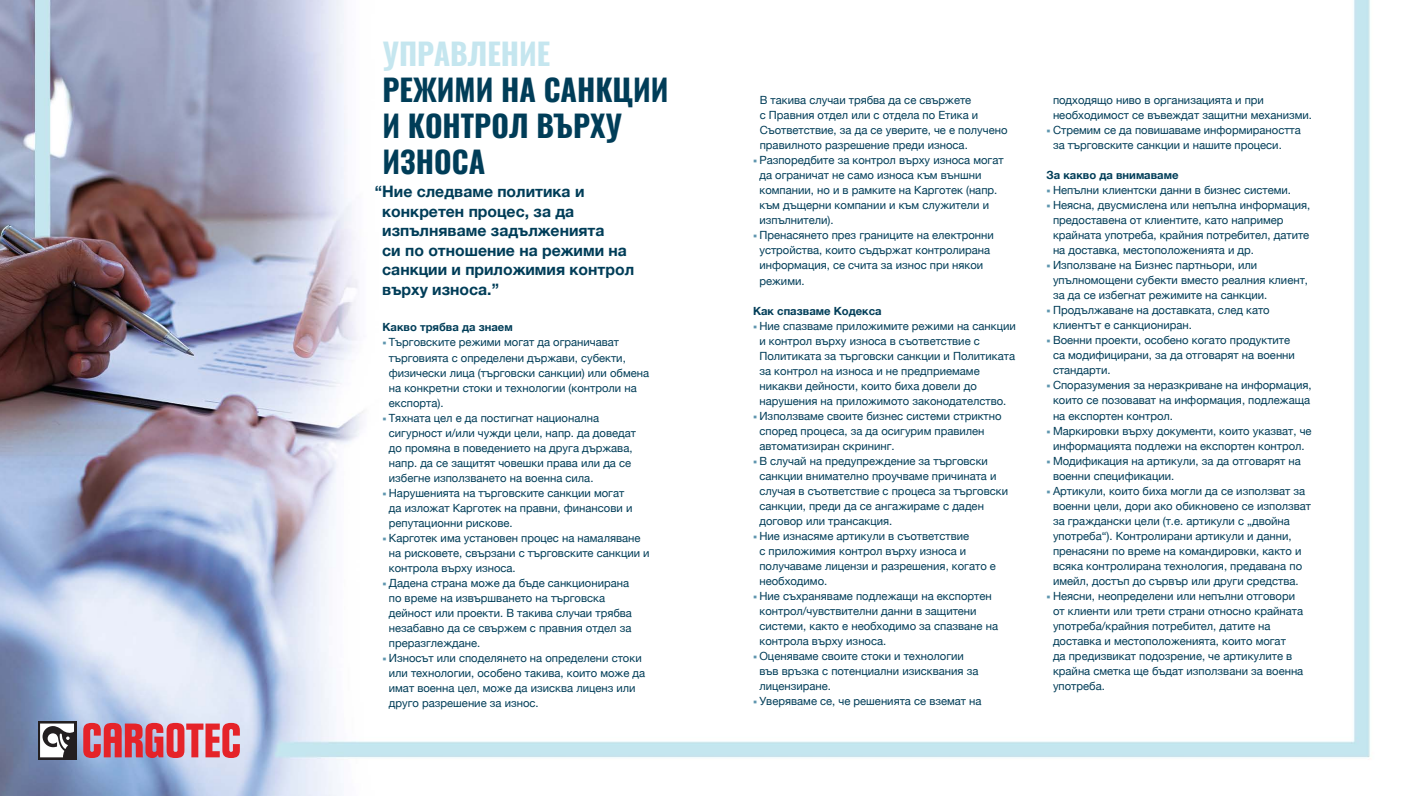
<style>
.page{position:relative;width:1404px;height:796px;background:#fff}
.page>*{position:absolute;margin:0;border:0;box-sizing:border-box;transform-origin:0 0}
.t1{font:30px/36px "Oswald";color:#003d58}
.t2{font:30px "Oswald";color:#c5e6ef}
.t3{font:700 15.75px/19.5px "Helvetica Neue";color:#003d58}
.t4{font:11.25px/15px "Helvetica Neue";color:#003d58}
.t5{font:700 11.25px "Helvetica Neue";color:#003d58}
.s1{font-family:"Halyard Display";font-weight:600;color:#5f96af}
</style>
<div class="page">
<img style="left:0;top:0;width:1370px;height:795px">
<div style="left:38px;top:720px;width:38px;height:39px;background:#231f20"></div>
<svg style="left:40px;top:723px;width:34px;height:34px"></svg>
<svg style="left:83px;top:722px;width:157px;height:35px"></svg>
<h1 class="t2" style="left:382px;top:27px;width:169px">УПРАВЛЕНИЕ</h1>
<h1 class="t1" style="left:382px;top:68px;width:287px">РЕЖИМИ НА САНКЦИИ<br>И КОНТРОЛ ВЪРХУ<br>ИЗНОСА</h1>
<h2 class="t3" style="left:382px;top:182px;width:253px;text-indent:-7px">“Ние следваме политика и конкретен процес, за да изпълняваме задълженията<br>си по отношение на режими на санкции и приложимия контрол върху износа.”</h2>
<p class="t5" style="left:382px;top:318px;width:132px">Какво трябва да знаем</p>
<p class="t4" style="left:389px;top:335px;width:262px;text-indent:-6px"><span class="s1">•</span> Търговските режими могат да ограничават търговията с определени държави, субекти, физически лица (търговски санкции) или обмена на конкретни стоки и технологии (контроли на експорта).</p>
<p class="t4" style="left:389px;top:410px;width:249px;text-indent:-6px"><span class="s1">•</span> Тяхната цел е да постигнат национална сигурност и/или чужди цели, напр. да доведат до промяна в поведението на друга държава, напр. да се защитят човешки права или да се избегне използването на военна сила.</p>
<p class="t4" style="left:389px;top:485px;width:245px;text-indent:-6px"><span class="s1">•</span> Нарушенията на търговските санкции могат да изложат Карготек на правни, финансови и репутационни рискове.</p>
<p class="t4" style="left:389px;top:530px;width:262px;text-indent:-6px"><span class="s1">•</span> Карготек има установен процес на намаляване на рисковете, свързани с търговските санкции и контрола върху износа.</p>
<p class="t4" style="left:389px;top:575px;width:244px;text-indent:-6px"><span class="s1">•</span> Дадена страна може да бъде санкционирана по време на извършването на търговска дейност или проекти. В такива случаи трябва незабавно да се свържем с правния отдел за преразглеждане.</p>
<p class="t4" style="left:389px;top:650px;width:258px;text-indent:-6px"><span class="s1">•</span> Износът или споделянето на определени стоки или технологии, особено такива, които може да имат военна цел, може да изисква лиценз или друго разрешение за износ.</p>
<p class="t4" style="left:759px;top:93px;width:249px">В такива случаи трябва да се свържете<br>с Правния отдел или с отдела по Етика и Съответствие, за да се уверите, че е получено правилното разрешение преди износа.</p>
<p class="t4" style="left:759px;top:153px;width:246px;text-indent:-6px"><span class="s1">•</span> Разпоредбите за контрол върху износа могат да ограничат не само износа към външни компании, но и в рамките на Карготек (напр. към дъщерни компании и към служители и изпълнители).</p>
<p class="t4" style="left:759px;top:228px;width:236px;text-indent:-6px"><span class="s1">•</span> Пренасянето през границите на електронни устройства, които съдържат контролирана информация, се счита за износ при някои режими.</p>
<p class="t5" style="left:753px;top:301px;width:130px">Как спазваме Кодекса</p>
<p class="t4" style="left:759px;top:318px;width:258px;text-indent:-6px"><span class="s1">•</span> Ние спазваме приложимите режими на санкции и контрол върху износа в съответствие с Политиката за търговски санкции и Политиката за контрол на износа и не предприемаме никакви дейности, които биха довели до нарушения на приложимото законодателство.</p>
<p class="t4" style="left:759px;top:408px;width:244px;text-indent:-6px"><span class="s1">•</span> Използваме своите бизнес системи стриктно според процеса, за да осигурим правилен автоматизиран скрининг.</p>
<p class="t4" style="left:759px;top:453px;width:250px;text-indent:-6px"><span class="s1">•</span> В случай на предупреждение за търговски санкции внимателно проучваме причината и случая в съответствие с процеса за търговски санкции, преди да се ангажираме с даден договор или трансакция.</p>
<p class="t4" style="left:759px;top:528px;width:238px;text-indent:-6px"><span class="s1">•</span> Ние изнасяме артикули в съответствие<br>с приложимия контрол върху износа и получаваме лицензи и разрешения, когато е необходимо.</p>
<p class="t4" style="left:759px;top:588px;width:240px;text-indent:-6px"><span class="s1">•</span> Ние съхраняваме подлежащи на експортен контрол/чувствителни данни в защитени системи, както е необходимо за спазване на контрола върху износа.</p>
<p class="t4" style="left:759px;top:648px;width:220px;text-indent:-6px"><span class="s1">•</span> Оценяваме своите стоки и технологии във връзка с потенциални изисквания за лицензиране.</p>
<p class="t4" style="left:753px;top:693px;width:230px"><span class="s1">•</span> Уверяваме се, че решенията се вземат на</p>
<p class="t4" style="left:1052px;top:93px;width:260px">подходящо ниво в организацията и при необходимост се въвеждат защитни механизми.</p>
<p class="t4" style="left:1052px;top:123px;width:249px;text-indent:-6px"><span class="s1">•</span> Стремим се да повишаваме информираността за търговските санкции и нашите процеси.</p>
<p class="t5" style="left:1046px;top:166px;width:133px">За какво да внимаваме</p>
<p class="t4" style="left:1046px;top:183px;width:246px"><span class="s1">•</span> Непълни клиентски данни в бизнес системи.</p>
<p class="t4" style="left:1052px;top:198px;width:259px;text-indent:-6px"><span class="s1">•</span> Неясна, двусмислена или непълна информация, предоставена от клиентите, като например крайната употреба, крайния потребител, датите на доставка, местоположенията и др.</p>
<p class="t4" style="left:1052px;top:258px;width:256px;text-indent:-6px"><span class="s1">•</span> Използване на Бизнес партньори, или упълномощени субекти вместо реалния клиент, за да се избегнат режимите на санкции.</p>
<p class="t4" style="left:1052px;top:303px;width:218px;text-indent:-6px"><span class="s1">•</span> Продължаване на доставката, след като клиентът е санкциониран.</p>
<p class="t4" style="left:1052px;top:333px;width:243px;text-indent:-6px"><span class="s1">•</span> Военни проекти, особено когато продуктите са модифицирани, за да отговарят на военни стандарти.</p>
<p class="t4" style="left:1052px;top:378px;width:260px;text-indent:-6px"><span class="s1">•</span> Споразумения за неразкриване на информация, които се позовават на информация, подлежаща на експортен контрол.</p>
<p class="t4" style="left:1046px;top:423px;width:266px;text-align:center"><span class="s1">•</span> Маркировки върху документи, които указват, че информацията подлежи на експортен контрол.</p>
<p class="t4" style="left:1052px;top:453px;width:249px;text-indent:-6px"><span class="s1">•</span> Модификация на артикули, за да отговарят на военни спецификации.</p>
<p class="t4" style="left:1052px;top:483px;width:260px;text-indent:-6px"><span class="s1">•</span> Артикули, които биха могли да се използват за военни цели, дори ако обикновено се използват за граждански цели (т.е. артикули с „двойна употреба“). Контролирани артикули и данни, пренасяни по време на командировки, както и всяка контролирана технология, предавана по имейл, достъп до сървър или други средства.</p>
<p class="t4" style="left:1052px;top:588px;width:252px;text-indent:-6px"><span class="s1">•</span> Неясни, неопределени или непълни отговори от клиенти или трети страни относно крайната употреба/крайния потребител, датите на доставка и местоположенията, които могат<br>да предизвикат подозрение, че артикулите в крайна сметка ще бъдат използвани за военна употреба.</p>
</div>
